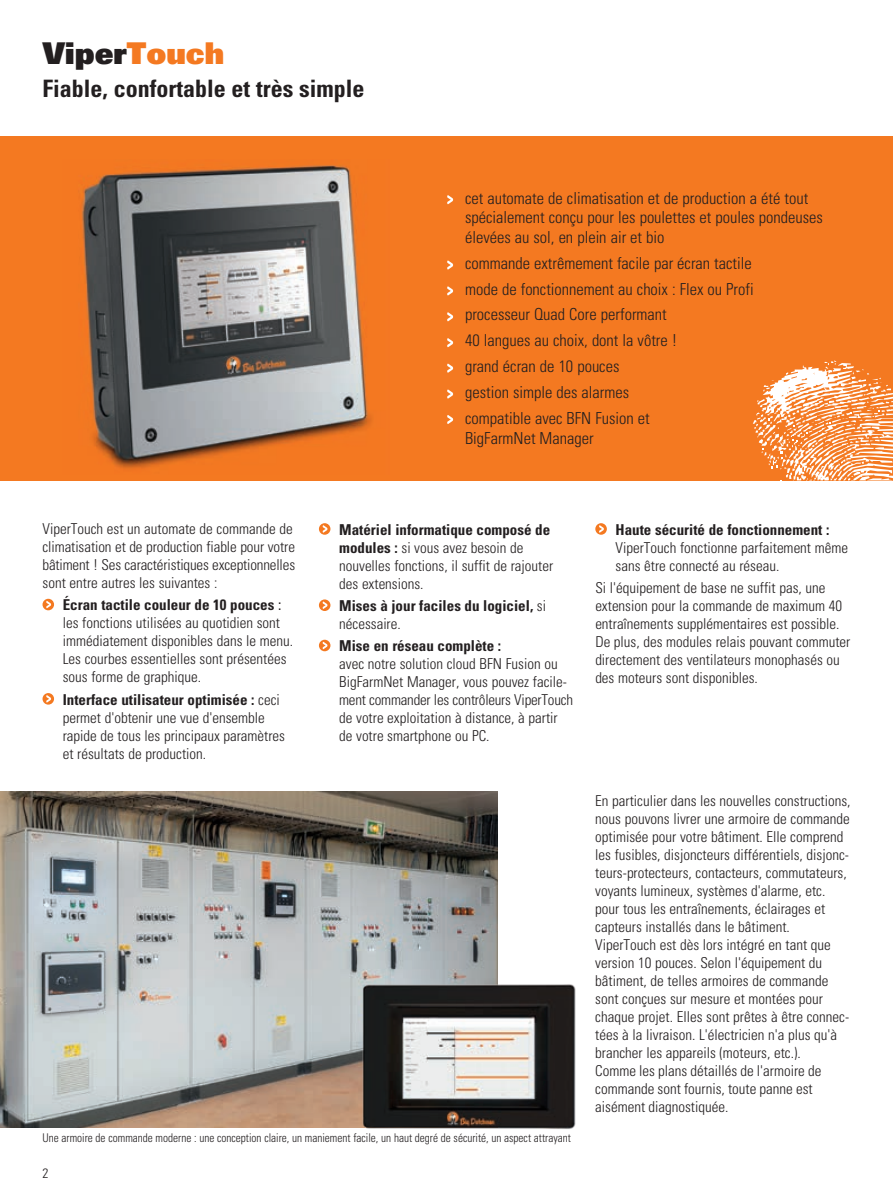
<style>
.page{position:relative;width:893px;height:1191px;background:#fff}
.page>*{position:absolute;margin:0;border:0;box-sizing:border-box;transform-origin:0 0}
.t1{font:30px "Univers LT Std X Black";color:#231f20}
.t2{font:700 condensed 24px "Univers LT Std";color:#231f20}
.t3{font:300 condensed 16.5px/26px "Univers LT Std";color:#231f20}
.t4{font:300 condensed 15px/18px "Univers LT Std";color:#231f20}
.t5{font:700 condensed 15px/18px "Univers LT Std";color:#231f20}
.t6{font:300 condensed 13.5px "Univers LT Std";color:#231f20}
.t7{font:300 condensed 12px "Univers LT Std";color:#231f20;scale:.94 1}
.s1{color:#f47921}
.s2{font-weight:700}
.s3{font-weight:400}
.s4{font-weight:300}
</style>
<div class="page">
<div style="left:0;top:136px;width:893px;height:344px;background:#f47921"></div>
<svg style="left:447px;top:195px;width:6px;height:9px"></svg>
<svg style="left:447px;top:260px;width:6px;height:9px"></svg>
<svg style="left:447px;top:286px;width:6px;height:9px"></svg>
<svg style="left:447px;top:312px;width:6px;height:9px"></svg>
<svg style="left:447px;top:338px;width:6px;height:9px"></svg>
<svg style="left:447px;top:364px;width:6px;height:9px"></svg>
<svg style="left:447px;top:389px;width:6px;height:9px"></svg>
<svg style="left:447px;top:415px;width:6px;height:9px"></svg>
<svg style="left:753px;top:360px;width:140px;height:121px"></svg>
<div style="left:43px;top:599px;width:11px;height:11px;background:#f47921;border-radius:50%"></div>
<svg style="left:46px;top:601px;width:5px;height:7px"></svg>
<div style="left:43px;top:693px;width:11px;height:11px;background:#f47921;border-radius:50%"></div>
<svg style="left:46px;top:695px;width:5px;height:7px"></svg>
<svg style="left:319px;top:523px;width:11px;height:12px"></svg>
<svg style="left:323px;top:525px;width:4px;height:7px"></svg>
<svg style="left:319px;top:599px;width:11px;height:12px"></svg>
<svg style="left:323px;top:601px;width:4px;height:8px"></svg>
<svg style="left:319px;top:639px;width:11px;height:12px"></svg>
<svg style="left:323px;top:642px;width:4px;height:7px"></svg>
<svg style="left:595px;top:523px;width:12px;height:12px"></svg>
<svg style="left:599px;top:525px;width:5px;height:7px"></svg>
<img style="left:0;top:791px;width:497px;height:336px">
<img style="left:81px;top:165px;width:291px;height:304px">
<img style="left:357px;top:981px;width:219px;height:148px">
<h1 class="t1" style="left:43px;top:34px;width:183px">Viper<span class="s1">Touch</span></h1>
<h2 class="t2" style="left:43px;top:74px;width:324px">Fiable, confortable et très simple</h2>
<p class="t3" style="left:465px;top:188px;width:359px;line-height:19.5px">cet automate de climatisation et de production a été tout spécialement conçu pour les poulettes et poules pondeuses élevées au sol, en plein air et bio</p>
<p class="t3" style="left:465px;top:250px;width:290px">commande extrêmement facile par écran tactile mode de fonctionnement au choix : Flex ou Profi processeur Quad Core performant<br>40 langues au choix, dont la vôtre !<br>grand écran de 10 pouces<br>gestion simple des alarmes<br>compatible avec BFN Fusion et</p>
<p class="t3" style="left:465px;top:425px;width:130px">BigFarmNet Manager</p>
<p class="t4" style="left:43px;top:520px;width:254px">ViperTouch est un automate de commande de climatisation et de production fiable pour votre bâtiment ! Ses caractéristiques exceptionnelles sont entre autres les suivantes :</p>
<p class="t4" style="left:63px;top:596px;width:232px"><span class="s2">Écran tactile couleur de 10 pouces</span> <span class="s3">: </span>les fonctions utilisées au quotidien sont immédiatement disponibles dans le menu.<br>Les courbes essentielles sont présentées sous forme de graphique.</p>
<p class="t4" style="left:63px;top:690px;width:224px"><span class="s2">Interface utilisateur optimisée :</span> ceci permet d'obtenir une vue d'ensemble rapide de tous les principaux paramètres et résultats de production.</p>
<p class="t4" style="left:339px;top:520px;width:216px"><span class="s2">Matériel informatique composé de modules :</span> si vous avez besoin de nouvelles fonctions, il suffit de rajouter des extensions.</p>
<p class="t5" style="left:339px;top:596px;width:208px">Mises à jour faciles du logiciel, <span class="s4">si nécessaire.</span></p>
<p class="t5" style="left:339px;top:637px;width:164px">Mise en réseau complète :</p>
<p class="t4" style="left:339px;top:655px;width:235px">avec notre solution cloud BFN Fusion ou BigFarmNet Manager, vous pouvez facile&shy;ment commander les contrôleurs ViperTouch de votre exploitation à distance, à partir de votre smartphone ou PC.</p>
<p class="t7" style="left:43px;top:1130px;width:564px">Une armoire de commande moderne : une conception claire, un maniement facile, un haut degré de sécurité, un aspect attrayant</p>
<p class="t6" style="left:43px;top:1165px;width:7px">2</p>
<p class="t5" style="left:616px;top:520px;width:215px">Haute sécurité de fonctionnement :</p>
<p class="t4" style="left:616px;top:538px;width:234px">ViperTouch fonctionne parfaitement même sans être connecté au réseau.</p>
<p class="t4" style="left:595px;top:579px;width:257px">Si l'équipement de base ne suffit pas, une extension pour la commande de maximum 40 entraînements supplémentaires est possible.<br>De plus, des modules relais pouvant commuter directement des ventilateurs monophasés ou des moteurs sont disponibles.</p>
<p class="t4" style="left:595px;top:792px;width:257px">En particulier dans les nouvelles constructions, nous pouvons livrer une armoire de commande optimisée pour votre bâtiment. Elle comprend les fusibles, disjoncteurs différentiels, disjonc&shy;teurs-protecteurs, contacteurs, commutateurs, voyants lumineux, systèmes d'alarme, etc. pour tous les entraînements, éclairages et capteurs installés dans le bâtiment.<br>ViperTouch est dès lors intégré en tant que version 10 pouces. Selon l'équipement du bâtiment, de telles armoires de commande sont conçues sur mesure et montées pour chaque projet. Elles sont prêtes à être connec&shy;tées à la livraison. L'électricien n'a plus qu'à brancher les appareils (moteurs, etc.).<br>Comme les plans détaillés de l'armoire de commande sont fournis, toute panne est aisément diagnostiquée.</p>
</div>
